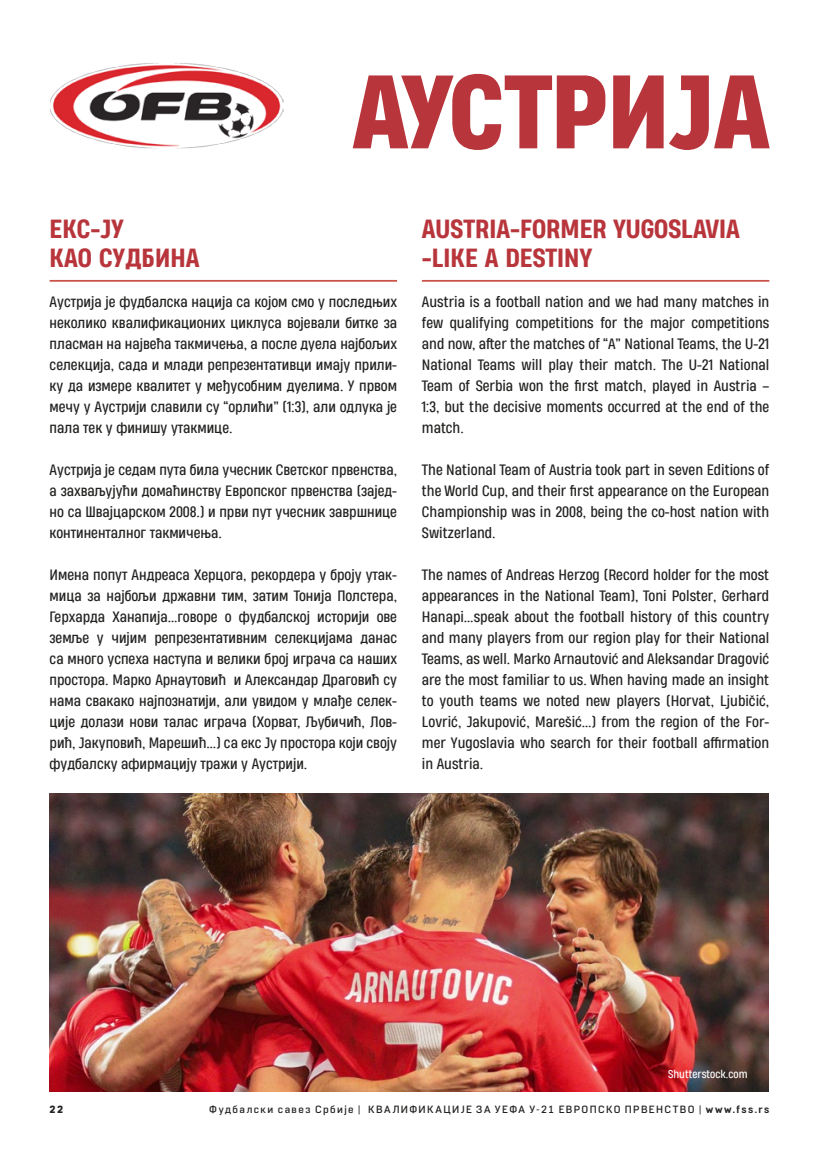
<style>
.page{position:relative;width:819px;height:1166px;background:#fff}
.page>*{position:absolute;margin:0;border:0;box-sizing:border-box;transform-origin:0 0}
.t1{font:500 98px "Heading Pro";color:#b8353c}
.t2{font:500 24.5px/29.4px "Heading Pro";color:#b8353c}
.t3{font:500 14px/21px "Heading Pro";color:#222221;text-align:justify}
.t4{font:500 10.5px "Normative Pro";letter-spacing:.14em;color:#222221}
.t5{font:500 10.5px "Heading Pro";color:#fff}
.t6{font:900 10.5px "Normative Pro";color:#222221}
.s1{font-weight:700}
</style>
<div class="page">
<img style="left:50px;top:63px;width:233px;height:86px">
<img style="left:50px;top:794px;width:718px;height:297px">
<hr style="left:50px;top:280px;width:347px;height:2px;background:#cc5147">
<hr style="left:422px;top:280px;width:347px;height:2px;background:#cc5147">
<h1 class="t1" style="left:352px;top:48px;width:419px">АУСТРИЈА</h1>
<h2 class="t2" style="left:50px;top:215px;width:151px">ЕКС-ЈУ<br>КАО СУДБИНА</h2>
<p class="t3" style="left:50px;top:292px;width:349px">Аустрија је фудбалска нација са којом смо у последњих неколико квалификационих циклуса војевали битке за пласман на највећа такмичења, а после дуела најбољих селекција, сада и млади репрезентативци имају прили&shy;ку да измере квалитет у међусобним дуелима. У првом мечу у Аустрији славили су “орлићи” (1:3), али одлука је пала тек у финишу утакмице.</p>
<p class="t3" style="left:50px;top:460px;width:349px">Аустрија је седам пута била учесник Светског првенства, а захваљујући домаћинству Европског првенства (зајед&shy;но са Швајцарском 2008.) и први пут учесник завршнице континенталног такмичења.</p>
<p class="t3" style="left:50px;top:565px;width:349px">Имена попут Андреаса Херцога, рекордера у броју утак&shy;мица за најбољи државни тим, затим Тонија Полстера, Герхарда Ханапија…говоре о фудбалској историји ове земље у чијим репрезентативним селекцијама данас са много успеха наступа и велики број играча са наших простора. Марко Арнаутовић и Александар Драговић су нама свакако најпознатији, али увидом у млађе селек&shy;ције долази нови талас играча (Хорват, Љубичић, Лов&shy;рић, Јакуповић, Марешић…) са екс Ју простора који своју фудбалску афирмацију тражи у Аустрији.</p>
<h2 class="t2" style="left:422px;top:215px;width:319px">AUSTRIA-FORMER YUGOSLAVIA -LIKE A DESTINY</h2>
<p class="t3" style="left:422px;top:292px;width:349px">Austria is a football nation and we had many matches in few qualifying competitions for the major competitions and now, after the matches of “A” National Teams, the U-21<br>National Teams will play their match. The U-21 National Team of Serbia won the first match, played in Austria – 1:3, but the decisive moments occurred at the end of the match.</p>
<p class="t3" style="left:422px;top:460px;width:349px">The National Team of Austria took part in seven Editions of the World Cup, and their first appearance on the European Championship was in 2008, being the co-host nation with Switzerland.</p>
<p class="t3" style="left:422px;top:565px;width:349px">The names of Andreas Herzog (Record holder for the most appearances in the National Team), Toni Polster, Gerhard Hanapi…speak about the football history of this country and many players from our region play for their National Teams, as well. Marko Arnautović and Aleksandar Dragović are the most familiar to us. When having made an insight to youth teams we noted new players (Horvat, Ljubičić, Lovrić, Jakupović, Marešić…) from the region of the For&shy;mer Yugoslavia who search for their football affirmation in Austria.</p>
<p class="t5" style="left:668px;top:1067px;width:81px">Shutterstock.com</p>
<p class="t6" style="left:50px;top:1103px;width:15px">22</p>
<p class="t4" style="left:209px;top:1103px;width:561px">Фудбалски савез Србије | КВАЛИФИКАЦИЈЕ ЗА УЕФА У-21 ЕВРОПСКО ПРВЕНСТВО | <span class="s1">www.fss.rs</span></p>
</div>
